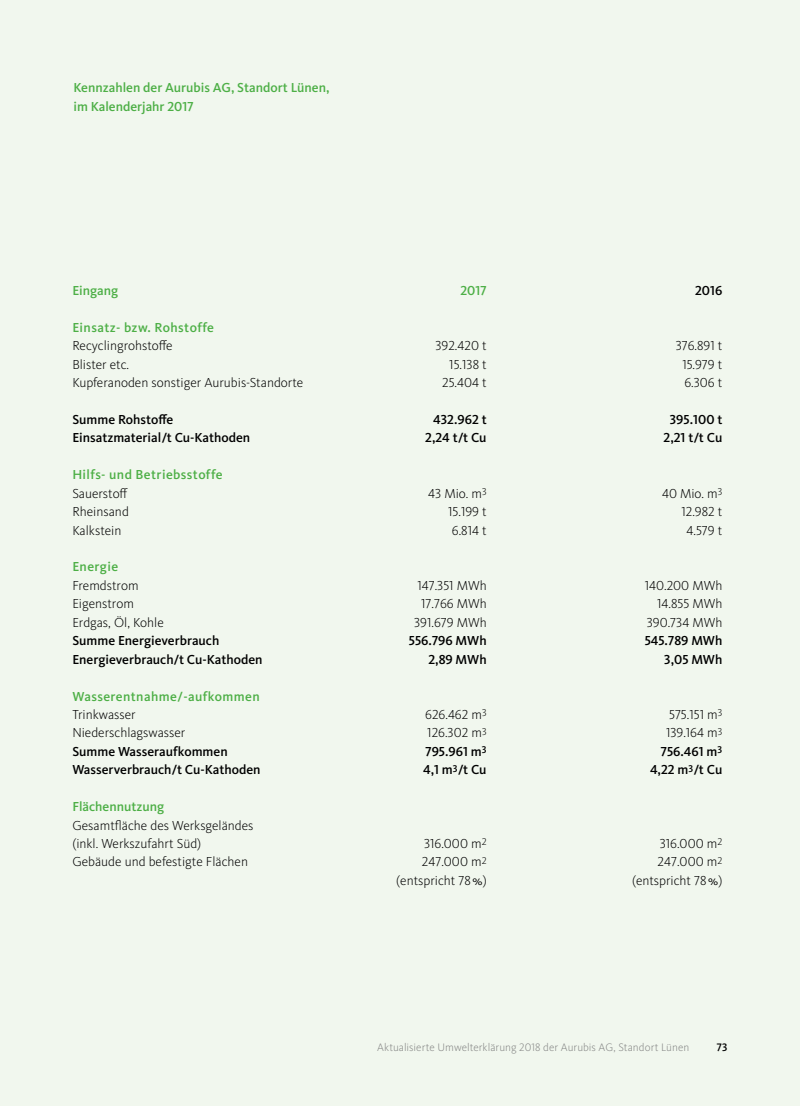
<style>
.page{position:relative;width:800px;height:1106px;background:#fff}
.page>*{position:absolute;margin:0;border:0;box-sizing:border-box;transform-origin:0 0}
.t1{font:300 13.5px/18.5px "Kievit Pro";color:#000}
.t2{font:500 13.5px "Kievit Pro";color:#000}
.t3{font:500 13.5px/18.5px "Kievit Pro";letter-spacing:.005em;color:#4daf46}
.t4{font:500 13.5px "Kievit Pro";letter-spacing:.03em;color:#4daf46}
.t5{font:300 11.25px "Kievit Pro";letter-spacing:.005em;color:#868786}
.t6{font:500 11.25px "Kievit Pro";color:#000}
.s1{font-weight:400}
</style>
<div class="page">
<div style="left:0;top:0;width:799px;height:1106px;background:#f1f7ee"></div>
<p class="t3" style="left:73px;top:78px;width:257px">Kennzahlen der Aurubis AG, Standort Lünen, im Kalenderjahr 2017</p>
<p class="t3" style="left:72px;top:281px;width:47px">Eingang</p>
<p class="t3" style="left:460px;top:281px;width:28px">2017</p>
<p class="t2" style="left:695px;top:282px;width:29px">2016</p>
<p class="t4" style="left:72px;top:319px;width:143px">Einsatz- bzw. Rohstoffe</p>
<p class="t1" style="left:72px;top:336px;width:102px">Recyclingrohstoffe</p>
<p class="t1" style="left:435px;top:336px;width:53px">392.420 t</p>
<p class="t1" style="left:675px;top:336px;width:48px">376.891 t</p>
<p class="t1" style="left:72px;top:355px;width:58px">Blister etc.</p>
<p class="t1" style="left:449px;top:355px;width:39px">15.138 t</p>
<p class="t1" style="left:682px;top:355px;width:41px">15.979 t</p>
<p class="t1" style="left:72px;top:373px;width:232px">Kupferanoden sonstiger Aurubis-Standorte</p>
<p class="t1" style="left:442px;top:373px;width:46px">25.404 t</p>
<p class="t1" style="left:684px;top:373px;width:39px">6.306 t</p>
<p class="t2" style="left:72px;top:411px;width:102px">Summe Rohstoffe</p>
<p class="t2" style="left:433px;top:411px;width:55px">432.962 t</p>
<p class="t2" style="left:669px;top:411px;width:54px">395.100 t</p>
<p class="t2" style="left:72px;top:430px;width:179px">Einsatzmaterial/t Cu-Kathoden</p>
<p class="t2" style="left:425px;top:430px;width:63px">2,24 t/t Cu</p>
<p class="t2" style="left:663px;top:430px;width:60px">2,21 t/t Cu</p>
<p class="t4" style="left:72px;top:466px;width:152px">Hilfs- und Betriebsstoffe</p>
<p class="t1" style="left:72px;top:484px;width:57px">Sauerstoff</p>
<p class="t1" style="left:428px;top:484px;width:60px">43 Mio. m<sup>3</sup></p>
<p class="t1" style="left:662px;top:484px;width:62px">40 Mio. m<sup>3</sup></p>
<p class="t1" style="left:72px;top:502px;width:58px">Rheinsand</p>
<p class="t1" style="left:448px;top:502px;width:40px">15.199 t</p>
<p class="t1" style="left:681px;top:502px;width:42px">12.982 t</p>
<p class="t1" style="left:72px;top:521px;width:51px">Kalkstein</p>
<p class="t1" style="left:452px;top:521px;width:36px">6.814 t</p>
<p class="t1" style="left:686px;top:521px;width:37px">4.579 t</p>
<p class="t4" style="left:72px;top:559px;width:47px">Energie</p>
<p class="t1" style="left:72px;top:576px;width:68px">Fremdstrom</p>
<p class="t1" style="left:417px;top:576px;width:71px">147.351 MWh</p>
<p class="t1" style="left:644px;top:576px;width:79px">140.200 MWh</p>
<p class="t1" style="left:72px;top:594px;width:63px">Eigenstrom</p>
<p class="t1" style="left:421px;top:594px;width:67px">17.766 MWh</p>
<p class="t1" style="left:657px;top:594px;width:67px">14.855 MWh</p>
<p class="t1" style="left:72px;top:613px;width:93px">Erdgas, Öl, Kohle</p>
<p class="t1" style="left:414px;top:613px;width:74px">391.679 MWh</p>
<p class="t1" style="left:646px;top:613px;width:77px">390.734 MWh</p>
<p class="t2" style="left:72px;top:632px;width:148px">Summe Energieverbrauch</p>
<p class="t2" style="left:409px;top:632px;width:79px">556.796 MWh</p>
<p class="t2" style="left:644px;top:632px;width:79px">545.789 MWh</p>
<p class="t2" style="left:72px;top:651px;width:192px">Energieverbrauch/t Cu-Kathoden</p>
<p class="t2" style="left:428px;top:651px;width:60px">2,89 MWh</p>
<p class="t2" style="left:664px;top:651px;width:60px">3,05 MWh</p>
<p class="t4" style="left:72px;top:688px;width:189px">Wasserentnahme/-aufkommen</p>
<p class="t1" style="left:72px;top:705px;width:65px">Trinkwasser</p>
<p class="t1" style="left:425px;top:705px;width:63px">626.462 m<sup>3</sup></p>
<p class="t1" style="left:669px;top:705px;width:55px">575.151 m<sup>3</sup></p>
<p class="t1" style="left:72px;top:723px;width:114px">Niederschlagswasser</p>
<p class="t1" style="left:427px;top:723px;width:61px">126.302 m<sup>3</sup></p>
<p class="t1" style="left:666px;top:723px;width:58px">139.164 m<sup>3</sup></p>
<p class="t2" style="left:72px;top:743px;width:157px">Summe Wasseraufkommen</p>
<p class="t2" style="left:425px;top:743px;width:63px">795.961 m<sup>3</sup></p>
<p class="t2" style="left:660px;top:743px;width:63px">756.461 m<sup>3</sup></p>
<p class="t2" style="left:72px;top:761px;width:190px">Wasserverbrauch/t Cu-Kathoden</p>
<p class="t2" style="left:423px;top:761px;width:65px">4,1 m<sup>3</sup>/t Cu</p>
<p class="t2" style="left:650px;top:761px;width:74px">4,22 m<sup>3</sup>/t Cu</p>
<p class="t3" style="left:72px;top:797px;width:93px">Flächennutzung</p>
<p class="t1" style="left:72px;top:815px;width:183px">Gesamtfläche des Werksgeländes (inkl. Werkszufahrt Süd)</p>
<p class="t1" style="left:424px;top:834px;width:64px">316.000 m<sup>2</sup></p>
<p class="t1" style="left:659px;top:834px;width:64px">316.000 m<sup>2</sup></p>
<p class="t1" style="left:72px;top:852px;width:177px">Gebäude und befestigte Flächen</p>
<p class="t1" style="left:422px;top:852px;width:66px">247.000 m<sup>2</sup></p>
<p class="t1" style="left:657px;top:852px;width:66px">247.000 m<sup>2</sup></p>
<p class="t1" style="left:396px;top:871px;width:92px">(entspricht 78<span class="s1">%</span>)</p>
<p class="t1" style="left:632px;top:871px;width:92px">(entspricht 78<span class="s1">%</span>)</p>
<p class="t5" style="left:377px;top:1040px;width:314px">Aktualisierte Umwelterklärung 2018 der Aurubis AG, Standort Lünen</p>
<p class="t6" style="left:716px;top:1040px;width:12px">73</p>
</div>
